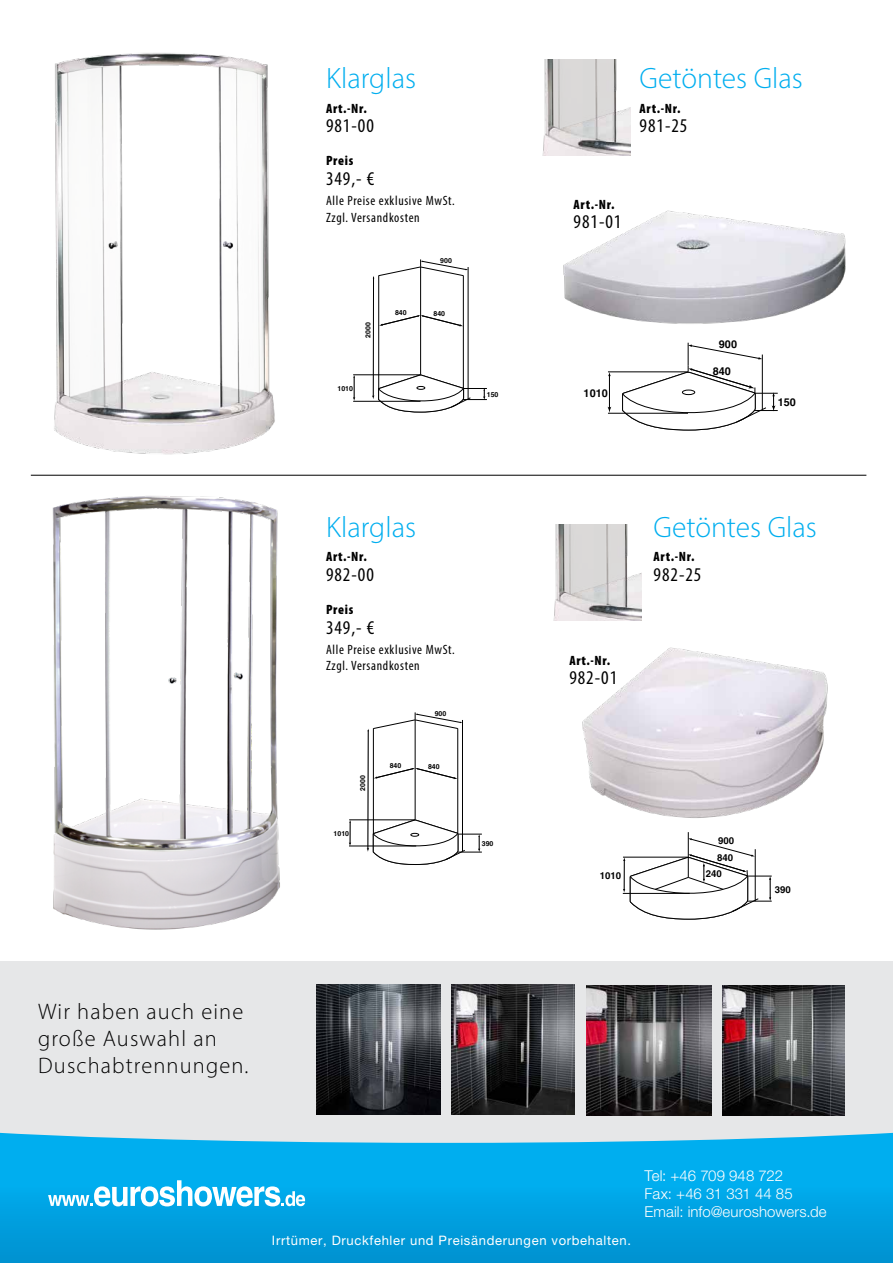
<style>
.page{position:relative;width:893px;height:1263px;background:#fff}
.page>*{position:absolute;margin:0;border:0;box-sizing:border-box;transform-origin:0 0}
.t1{font:300 29.55px "Myriad Pro";color:#00aeef}
.t2{font:300 22.5px/27px "Myriad Pro";letter-spacing:.05em;color:#000}
.t3{font:condensed 19.5px "Myriad Pro";letter-spacing:.05em;color:#000}
.t4{font:300 15px/18px "Helvetica Neue LT Pro";letter-spacing:.005em;color:#fff}
.t5{font:condensed 13.5px/16.2px "Myriad Pro";letter-spacing:.05em;color:#000}
.t6{font:900 condensed 13.5px "Myriad Pro";letter-spacing:.05em;color:#000}
.t7{font:13.05px "Helvetica Neue LT Pro";letter-spacing:.05em;color:#fff}
.t8{font:700 10.8px "Helvetica";color:#000}
.t9{font:700 9.6px "Helvetica";color:#000}
.t10{font:700 6.9px "Helvetica";color:#000}
</style>
<div class="page">
<div style="left:0;top:961px;width:893px;height:302px;background:#e6e7e8"></div>
<img style="left:52px;top:496px;width:228px;height:434px">
<img style="left:553px;top:525px;width:88px;height:96px">
<img style="left:542px;top:60px;width:89px;height:96px">
<img style="left:54px;top:53px;width:221px;height:402px">
<hr style="left:353px;top:401px;width:67px;height:1px;background:#000">
<hr style="left:353px;top:374px;width:67px;height:1px;background:#000">
<svg style="left:353px;top:375px;width:2px;height:26px"></svg>
<svg style="left:372px;top:259px;width:115px;height:153px"></svg>
<hr style="left:349px;top:846px;width:67px;height:1px;background:#000">
<hr style="left:349px;top:819px;width:66px;height:1px;background:#000">
<svg style="left:349px;top:820px;width:2px;height:26px"></svg>
<svg style="left:367px;top:712px;width:115px;height:153px"></svg>
<svg style="left:623px;top:832px;width:149px;height:87px"></svg>
<hr style="left:608px;top:413px;width:80px;height:1px;background:#000">
<hr style="left:608px;top:372px;width:80px;height:1px;background:#000">
<hr style="left:609px;top:375px;width:1px;height:33px;background:#000">
<svg style="left:608px;top:407px;width:3px;height:6px"></svg>
<svg style="left:622px;top:343px;width:156px;height:87px"></svg>
<img style="left:582px;top:647px;width:246px;height:171px">
<img style="left:563px;top:210px;width:283px;height:114px">
<img style="left:316px;top:985px;width:125px;height:130px">
<img style="left:452px;top:985px;width:122px;height:130px">
<img style="left:587px;top:985px;width:124px;height:130px">
<img style="left:722px;top:985px;width:122px;height:130px">
<svg style="left:0;top:1133px;width:893px;height:130px;background:#0ca7e4"></svg>
<svg style="left:48px;top:1180px;width:257px;height:26px;background:#60caf2"></svg>
<hr style="left:31px;top:475px;width:835px;height:1px;background:#000">
<h1 class="t1" style="left:326px;top:60px;width:92px">Klarglas</h1>
<p class="t6" style="left:326px;top:100px;width:42px">Art.-Nr.</p>
<h3 class="t3" style="left:326px;top:114px;width:49px">981-00</h3>
<p class="t6" style="left:326px;top:152px;width:29px">Preis</p>
<h3 class="t3" style="left:326px;top:167px;width:50px">349,- €</h3>
<p class="t5" style="left:326px;top:193px;width:130px">Alle Preise exklusive MwSt.<br>Zzgl. Versandkosten</p>
<p class="t10" style="left:440px;top:256px;width:13px">900</p>
<p class="t10" style="left:364px;top:338px;width:17px;rotate:-90deg">2000</p>
<p class="t10" style="left:338px;top:384px;width:17px">1010</p>
<p class="t10" style="left:395px;top:309px;width:13px">840</p>
<p class="t10" style="left:434px;top:309px;width:13px">840</p>
<p class="t10" style="left:487px;top:390px;width:13px">150</p>
<h1 class="t1" style="left:326px;top:509px;width:92px">Klarglas</h1>
<p class="t6" style="left:326px;top:548px;width:42px">Art.-Nr.</p>
<h3 class="t3" style="left:326px;top:563px;width:49px">982-00</h3>
<p class="t6" style="left:326px;top:601px;width:29px">Preis</p>
<h3 class="t3" style="left:326px;top:615px;width:50px">349,- €</h3>
<p class="t5" style="left:326px;top:641px;width:130px">Alle Preise exklusive MwSt.<br>Zzgl. Versandkosten</p>
<p class="t10" style="left:435px;top:709px;width:13px">900</p>
<p class="t10" style="left:359px;top:791px;width:17px;rotate:-90deg">2000</p>
<p class="t10" style="left:334px;top:829px;width:17px">1010</p>
<p class="t10" style="left:390px;top:761px;width:13px">840</p>
<p class="t10" style="left:428px;top:762px;width:13px">840</p>
<p class="t10" style="left:482px;top:839px;width:13px">390</p>
<h1 class="t1" style="left:640px;top:60px;width:165px">Getöntes Glas</h1>
<p class="t6" style="left:640px;top:100px;width:42px">Art.-Nr.</p>
<h3 class="t3" style="left:640px;top:114px;width:49px">981-25</h3>
<p class="t6" style="left:574px;top:196px;width:42px">Art.-Nr.</p>
<h3 class="t3" style="left:574px;top:210px;width:49px">981-01</h3>
<p class="t8" style="left:584px;top:386px;width:26px">1010</p>
<p class="t8" style="left:719px;top:338px;width:20px">900</p>
<p class="t8" style="left:713px;top:364px;width:20px">840</p>
<p class="t8" style="left:778px;top:396px;width:20px">150</p>
<p class="t6" style="left:569px;top:652px;width:42px">Art.-Nr.</p>
<h3 class="t3" style="left:569px;top:666px;width:49px">982-01</h3>
<h1 class="t1" style="left:653px;top:509px;width:165px">Getöntes Glas</h1>
<p class="t6" style="left:653px;top:548px;width:42px">Art.-Nr.</p>
<h3 class="t3" style="left:653px;top:563px;width:49px">982-25</h3>
<p class="t9" style="left:718px;top:834px;width:18px">900</p>
<p class="t9" style="left:717px;top:851px;width:18px">840</p>
<p class="t9" style="left:600px;top:870px;width:23px">1010</p>
<p class="t9" style="left:706px;top:867px;width:18px">240</p>
<p class="t9" style="left:775px;top:884px;width:18px">390</p>
<h2 class="t2" style="left:38px;top:998px;width:212px">Wir haben auch eine große Auswahl an<br>Duschabtrennungen.</h2>
<p class="t7" style="left:272px;top:1232px;width:360px">Irrtümer, Druckfehler und Preisänderungen vorbehalten.</p>
<p class="t4" style="left:645px;top:1167px;width:184px">Tel: +46 709 948 722<br>Fax: +46 31 331 44 85<br>Email: info@euroshowers.de</p>
</div>
